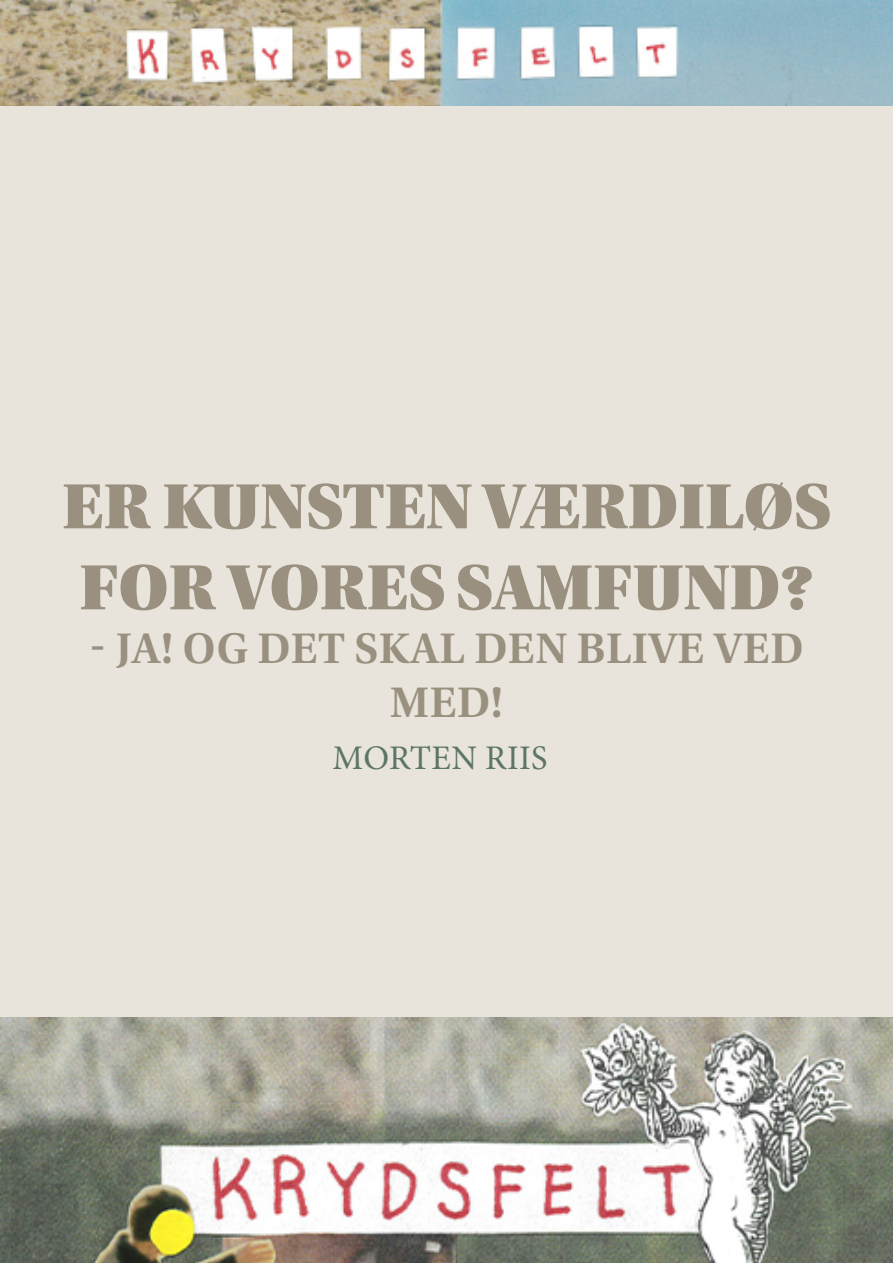
<style>
.page{position:relative;width:893px;height:1263px;background:#fff}
.page>*{position:absolute;margin:0;border:0;box-sizing:border-box;transform-origin:0 0}
.t1{font:67.5px/81px "Utopia Std Black Headline";letter-spacing:.01em;color:#9a907f}
.t2{font:600 45px/54px "Utopia Std";letter-spacing:.01em;color:#9a907f;text-align:center}
.t3{font:34.5px "Minion Pro";letter-spacing:.01em;color:#5d7564}
</style>
<div class="page">
<img style="left:0;top:1px;width:893px;height:106px">
<img style="left:0;top:1017px;width:893px;height:246px">
<div style="left:0;top:107px;width:893px;height:910px;background:#e8e4db"></div>
<p class="t1" style="left:62px;top:467px;width:770px">ER KUNSTEN VÆRDILØS<br>FOR VORES SAMFUND?</p>
<p class="t2" style="left:90px;top:622px;width:715px">- JA! OG DET SKAL DEN BLIVE VED<br>MED!</p>
<p class="t3" style="left:333px;top:735px;width:216px">MORTEN RIIS</p>
</div>
